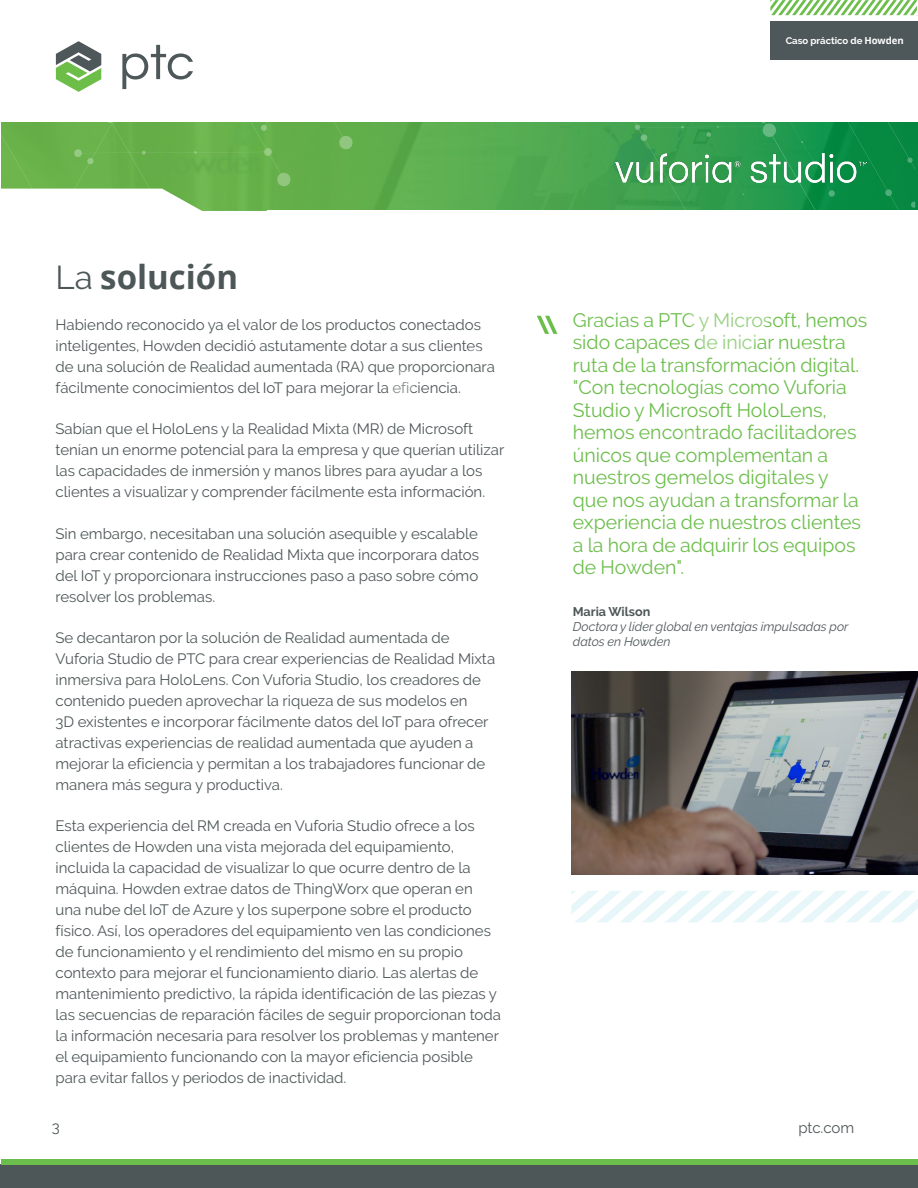
<style>
.page{position:relative;width:918px;height:1188px;background:#fff}
.page>*{position:absolute;margin:0;border:0;box-sizing:border-box;transform-origin:0 0}
.t1{font:50.4px "Questrialptc 2016";color:#4e5759}
._2__Headline_Subhead{font:700 33px "Open Sans";color:#4e5758}
._7__Pull_Quote_-_Tex{font:19.5px/22.5px "Raleway";color:#6cbe4c}
._4__Text_Body{font:15px/21px "Raleway";color:#4e5758}
._7__Pull_Quote_-_Tex-2{font:italic 12.6px/15.1px "Raleway";color:#4e5758}
._4__Text_Body-2{font:700 9.6px "Raleway";color:#fff}
.s1{font-family:"Open Sans"}
.s2{font-family:"Raleway";font-weight:400}
.s3{font-weight:700;font-style:normal}
</style>
<div class="page">
<img style="left:354px;top:122px;width:564px;height:88px">
<div style="left:770px;top:21px;width:148px;height:39px;background:#4e5759"></div>
<svg style="left:770px;top:0;width:147px;height:15px"></svg>
<img style="left:571px;top:672px;width:347px;height:203px">
<svg style="left:571px;top:891px;width:347px;height:31px"></svg>
<svg style="left:475px;top:122px;width:440px;height:212px"></svg>
<svg style="left:1px;top:41px;width:353px;height:170px"></svg>
<div style="left:0;top:1164px;width:918px;height:24px;background:#4e5758"></div>
<div style="left:1px;top:1159px;width:917px;height:5px;background:#6cbe4c"></div>
<img style="left:616px;top:153px;width:251px;height:30px">
<h1 class="t1" style="left:119px;top:20px;width:77px">ptc</h1>
<p class="_4__Text_Body-2" style="left:786px;top:35px;width:120px">Caso práctico de <span class="s1">Howden</span></p>
<p class="_2__Headline_Subhead" style="left:56px;top:254px;width:184px"><span class="s2">La</span> solución</p>
<p class="_4__Text_Body" style="left:56px;top:314px;width:441px">Habiendo reconocido ya el valor de los productos conectados inteligentes, Howden decidió astutamente dotar a sus clientes de una solución de Realidad aumentada (RA) que proporcionara fácilmente conocimientos del IoT para mejorar la eficiencia.</p>
<p class="_4__Text_Body" style="left:56px;top:418px;width:450px">Sabían que el HoloLens y la Realidad Mixta (MR) de Microsoft tenían un enorme potencial para la empresa y que querían utilizar las capacidades de inmersión y manos libres para ayudar a los clientes a visualizar y comprender fácilmente esta información.</p>
<p class="_4__Text_Body" style="left:56px;top:523px;width:425px;text-align:justify">Sin embargo, necesitaban una solución asequible y escalable para crear contenido de Realidad Mixta que incorporara datos del IoT y proporcionara instrucciones paso a paso sobre cómo resolver los problemas.</p>
<p class="_4__Text_Body" style="left:56px;top:627px;width:441px">Se decantaron por la solución de Realidad aumentada de Vuforia Studio de PTC para crear experiencias de Realidad Mixta inmersiva para HoloLens. Con Vuforia Studio, los creadores de contenido pueden aprovechar la riqueza de sus modelos en<br>3D existentes e incorporar fácilmente datos del IoT para ofrecer atractivas experiencias de realidad aumentada que ayuden a mejorar la eficiencia y permitan a los trabajadores funcionar de manera más segura y productiva.</p>
<p class="_4__Text_Body" style="left:56px;top:815px;width:447px">Esta experiencia del RM creada en Vuforia Studio ofrece a los clientes de Howden una vista mejorada del equipamiento, incluida la capacidad de visualizar lo que ocurre dentro de la máquina. Howden extrae datos de ThingWorx que operan en una nube del IoT de Azure y los superpone sobre el producto físico. Así, los operadores del equipamiento ven las condiciones de funcionamiento y el rendimiento del mismo en su propio contexto para mejorar el funcionamiento diario. Las alertas de mantenimiento predictivo, la rápida identificación de las piezas y las secuencias de reparación fáciles de seguir proporcionan toda la información necesaria para resolver los problemas y mantener el equipamiento funcionando con la mayor eficiencia posible para evitar fallos y periodos de inactividad.</p>
<p class="_7__Pull_Quote_-_Tex" style="left:573px;top:308px;width:296px">Gracias a PTC y Microsoft, hemos sido capaces de iniciar nuestra ruta de la transformación digital. "Con tecnologías como Vuforia<br>Studio y Microsoft HoloLens, hemos encontrado facilitadores únicos que complementan a nuestros gemelos digitales y que nos ayudan a transformar la experiencia de nuestros clientes a la hora de adquirir los equipos de Howden".</p>
<p class="_7__Pull_Quote_-_Tex-2" style="left:573px;top:603px;width:277px"><span class="s3">Maria Wilson<br></span>Doctora y líder global en ventajas impulsadas por datos en Howden</p>
<p class="_4__Text_Body" style="left:52px;top:1117px;width:10px">3</p>
<p class="_4__Text_Body" style="left:798px;top:1117px;width:57px">ptc.com</p>
</div>
